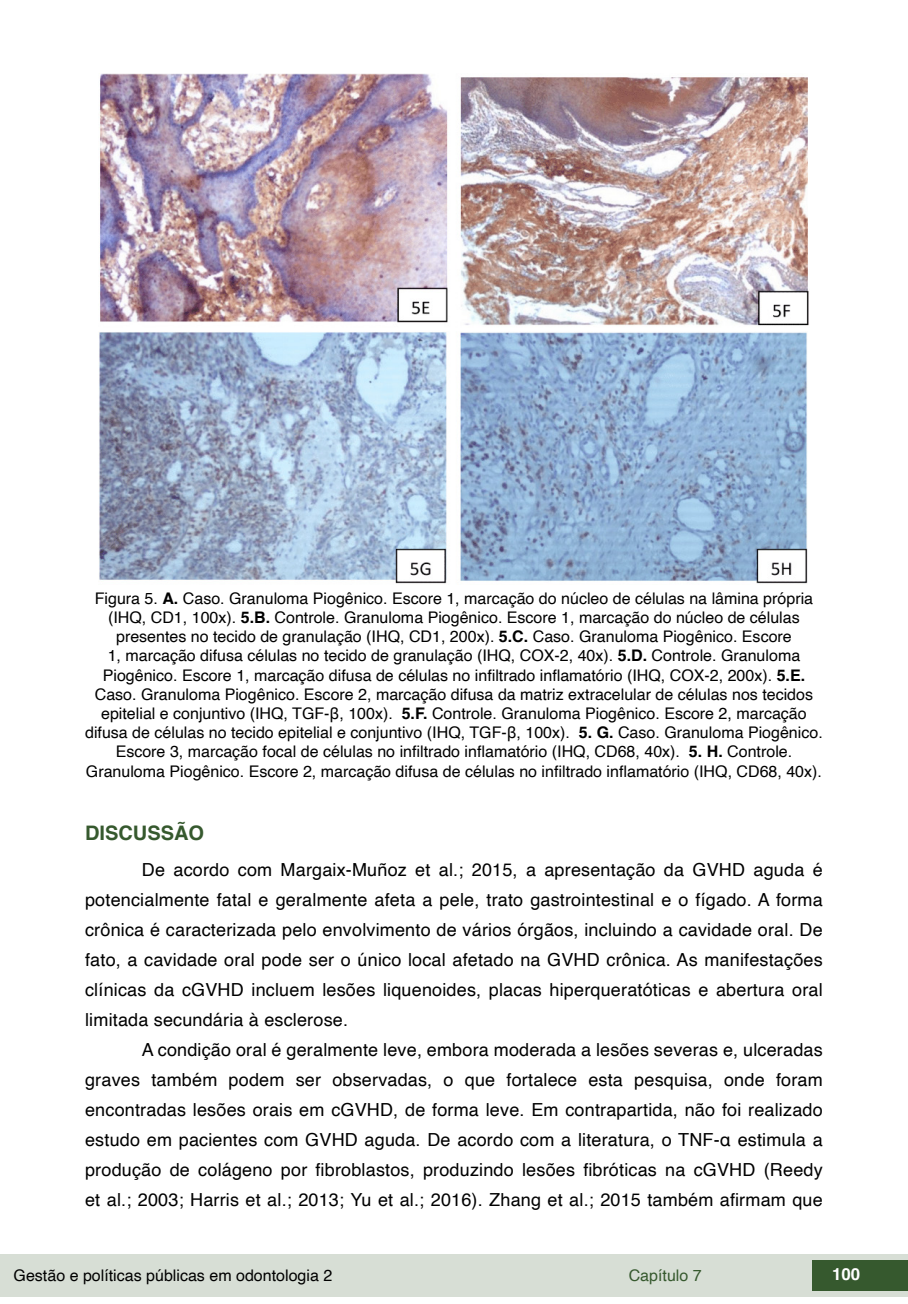
<style>
.page{position:relative;width:908px;height:1304px;background:#fff}
.page>*{position:absolute;margin:0;border:0;box-sizing:border-box;transform-origin:0 0}
.t1{font:700 20px "Helvetica";color:#36592e}
.t2{font:18px/30px "Helvetica";letter-spacing:.01em;color:#000;text-align:justify}
.t3{font:700 16.8px "Helvetica";color:#fff}
.t4{font:16px/19.2px "Helvetica";color:#000;text-align:center}
.t5{font:16px "Helvetica";color:#36592e}
.s1{font-weight:700}
</style>
<div class="page">
<div style="left:0;top:1254px;width:906px;height:43px;background:#d7ded5"></div>
<div style="left:812px;top:1261px;width:95px;height:30px;background:#36592e"></div>
<img style="left:100px;top:74px;width:709px;height:252px">
<img style="left:99px;top:332px;width:709px;height:252px">
<p class="t4" style="left:85px;top:589px;width:738px">Figura 5. <span class="s1">A.</span> Caso. Granuloma Piogênico. Escore 1, marcação do núcleo de células na lâmina própria (IHQ, CD1, 100x). <span class="s1">5.B.</span> Controle. Granuloma Piogênico. Escore 1, marcação do núcleo de células presentes no tecido de granulação (IHQ, CD1, 200x). <span class="s1">5.C.</span> Caso. Granuloma Piogênico. Escore<br>1, marcação difusa células no tecido de granulação (IHQ, COX-2, 40x). <span class="s1">5.D.</span> Controle. Granuloma Piogênico. Escore 1, marcação difusa de células no infiltrado inflamatório (IHQ, COX-2, 200x). <span class="s1">5.E.<br></span>Caso. Granuloma Piogênico. Escore 2, marcação difusa da matriz extracelular de células nos tecidos epitelial e conjuntivo (IHQ, TGF-β, 100x). <span class="s1">5.F.</span> Controle. Granuloma Piogênico. Escore 2, marcação difusa de células no tecido epitelial e conjuntivo (IHQ, TGF-β, 100x). <span class="s1">5. G.</span> Caso. Granuloma Piogênico.<br>Escore 3, marcação focal de células no infiltrado inflamatório (IHQ, CD68, 40x). <span class="s1">5. H.</span> Controle.<br>Granuloma Piogênico. Escore 2, marcação difusa de células no infiltrado inflamatório (IHQ, CD68, 40x).</p>
<p class="t1" style="left:85px;top:821px;width:120px">DISCUSSÃO</p>
<p class="t2" style="left:85px;top:855px;width:738px;text-indent:57px">De acordo com Margaix-Muñoz et al.; 2015, a apresentação da GVHD aguda é potencialmente fatal e geralmente afeta a pele, trato gastrointestinal e o fígado. A forma crônica é caracterizada pelo envolvimento de vários órgãos, incluindo a cavidade oral. De fato, a cavidade oral pode ser o único local afetado na GVHD crônica. As manifestações clínicas da cGVHD incluem lesões liquenoides, placas hiperqueratóticas e abertura oral limitada secundária à esclerose.</p>
<p class="t2" style="left:85px;top:1035px;width:738px;text-indent:57px">A condição oral é geralmente leve, embora moderada a lesões severas e, ulceradas graves também podem ser observadas, o que fortalece esta pesquisa, onde foram encontradas lesões orais em cGVHD, de forma leve. Em contrapartida, não foi realizado estudo em pacientes com GVHD aguda. De acordo com a literatura, o TNF-α estimula a produção de colágeno por fibroblastos, produzindo lesões fibróticas na cGVHD (Reedy et al.; 2003; Harris et al.; 2013; Yu et al.; 2016). Zhang et al.; 2015 também afirmam que</p>
<p class="t4" style="left:14px;top:1266px;width:320px">Gestão e políticas públicas em odontologia 2</p>
<p class="t5" style="left:628px;top:1263px;width:74px">Capítulo 7</p>
<p class="t3" style="left:831px;top:1264px;width:30px">100</p>
</div>
